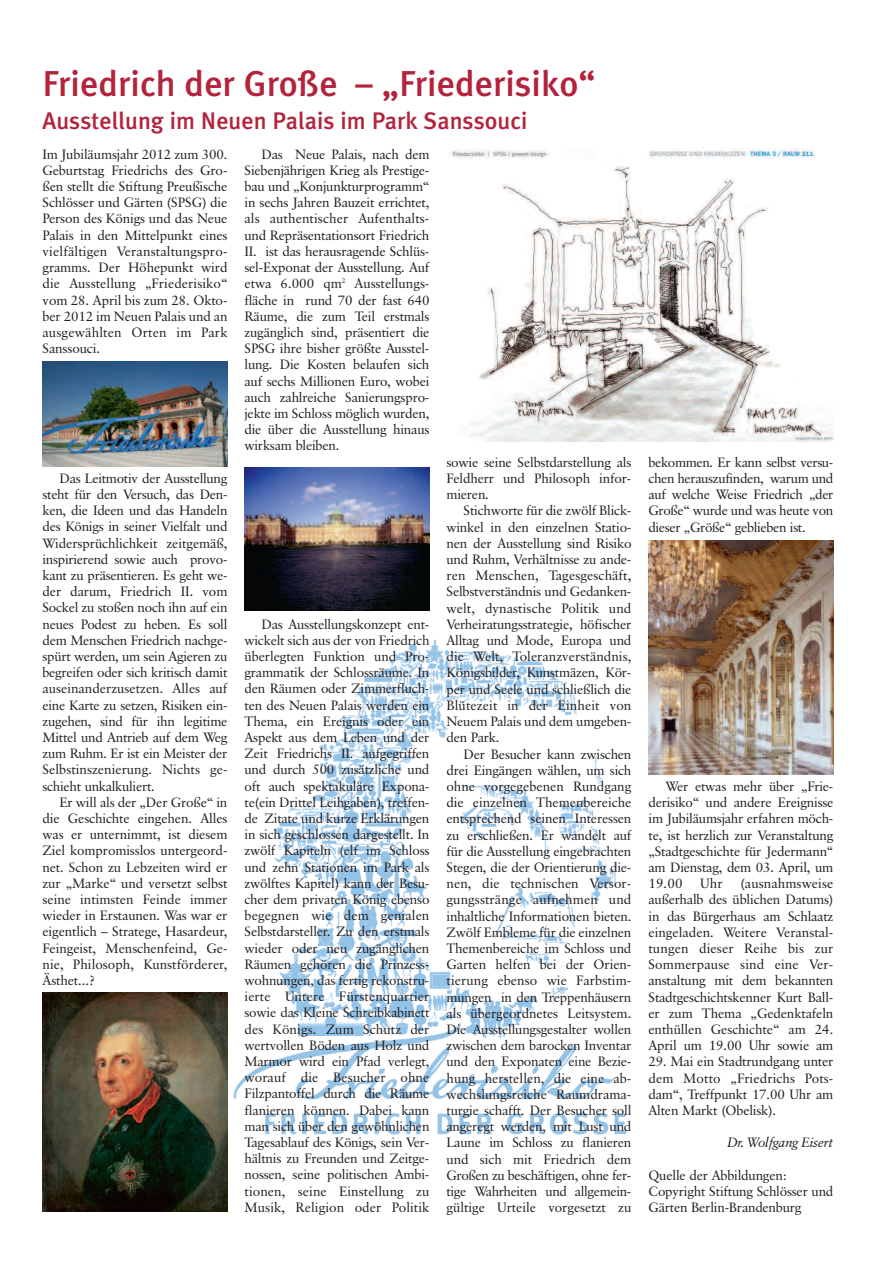
<style>
.page{position:relative;width:893px;height:1263px;background:#fff}
.page>*{position:absolute;margin:0;border:0;box-sizing:border-box;transform-origin:0 0}
.t1{font:500 36px "Meta Plus";color:#b3233b}
.t2{font:500 24px "Meta Plus";color:#b3233b}
.t3{font:13.5px/16.2px "Classical Garamond BT";letter-spacing:-.015em;color:#231f20;text-align:justify}
.t4{font:italic 13.5px "Classical Garamond BT";letter-spacing:-.015em;color:#231f20}
</style>
<div class="page">
<img style="left:220px;top:639px;width:407px;height:506px">
<img style="left:43px;top:361px;width:184px;height:105px">
<img style="left:43px;top:993px;width:184px;height:218px">
<img style="left:244px;top:468px;width:185px;height:142px">
<img style="left:450px;top:149px;width:383px;height:293px">
<img style="left:648px;top:540px;width:185px;height:235px">
<h1 class="t1" style="left:43px;top:62px;width:555px">Friedrich der Große – „Friederisiko“</h1>
<h2 class="t2" style="left:43px;top:106px;width:486px">Ausstellung im Neuen Palais im Park Sanssouci</h2>
<p class="t3" style="left:43px;top:147px;width:186px">Im Jubiläumsjahr 2012 zum 300.<br>Geburtstag Friedrichs des Gro&shy;ßen stellt die Stiftung Preußische Schlösser und Gärten (SPSG) die Person des Königs und das Neue Palais in den Mittelpunkt eines vielfältigen Veranstaltungspro&shy;gramms. Der Höhepunkt wird die Ausstellung „Friederisiko“ vom 28. April bis zum 28. Okto&shy;ber 2012 im Neuen Palais und an ausgewählten Orten im Park Sanssouci.</p>
<p class="t3" style="left:43px;top:471px;width:186px;text-indent:17px">Das Leitmotiv der Ausstellung steht für den Versuch, das Den&shy;ken, die Ideen und das Handeln des Königs in seiner Vielfalt und Widersprüchlichkeit zeitgemäß, inspirierend sowie auch provo&shy;kant zu präsentieren. Es geht we&shy;der darum, Friedrich II. vom Sockel zu stoßen noch ihn auf ein neues Podest zu heben. Es soll dem Menschen Friedrich nachge&shy;spürt werden, um sein Agieren zu begreifen oder sich kritisch damit auseinanderzusetzen. Alles auf eine Karte zu setzen, Risiken ein&shy;zugehen, sind für ihn legitime Mittel und Antrieb auf dem Weg zum Ruhm. Er ist ein Meister der Selbstinszenierung. Nichts ge&shy;schieht unkalkuliert.</p>
<p class="t3" style="left:43px;top:795px;width:186px;text-indent:17px">Er will als der „Der Große“ in die Geschichte eingehen. Alles was er unternimmt, ist diesem Ziel kompromisslos untergeord&shy;net. Schon zu Lebzeiten wird er zur „Marke“ und versetzt selbst seine intimsten Feinde immer wieder in Erstaunen. Was war er eigentlich – Stratege, Hasardeur, Feingeist, Menschenfeind, Ge&shy;nie, Philosoph, Kunstförderer, Ästhet...?</p>
<p class="t3" style="left:244px;top:147px;width:186px;text-indent:17px">Das Neue Palais, nach dem Siebenjährigen Krieg als Prestige&shy;bau und „Konjunkturprogramm“ in sechs Jahren Bauzeit errichtet, als authentischer Aufenthalts&shy;und Repräsentationsort Friedrich II. ist das herausragende Schlüs&shy;sel-Exponat der Ausstellung. Auf etwa 6.000 qm<sup>2</sup> Ausstellungs&shy;fläche in rund 70 der fast 640<br>Räume, die zum Teil erstmals zugänglich sind, präsentiert die SPSG ihre bisher größte Ausstel&shy;lung. Die Kosten belaufen sich auf sechs Millionen Euro, wobei auch zahlreiche Sanierungspro&shy;jekte im Schloss möglich wurden, die über die Ausstellung hinaus wirksam bleiben.</p>
<p class="t3" style="left:244px;top:617px;width:186px;text-indent:17px">Das Ausstellungskonzept ent&shy;wickelt sich aus der von Friedrich überlegten Funktion und Pro&shy;grammatik der Schlossräume. In den Räumen oder Zimmerfluch&shy;ten des Neuen Palais werden ein Thema, ein Ereignis oder ein Aspekt aus dem Leben und der Zeit Friedrichs II. aufgegriffen und durch 500 zusätzliche und oft auch spektakuläre Expona&shy;te(ein Drittel Leihgaben), treffen&shy;de Zitate und kurze Erklärungen in sich geschlossen dargestellt. In zwölf Kapiteln (elf im Schloss und zehn Stationen im Park als zwölftes Kapitel) kann der Besu&shy;cher dem privaten König ebenso begegnen wie dem genialen Selbstdarsteller. Zu den erstmals wieder oder neu zugänglichen Räumen gehören die Prinzess&shy;wohnungen, das fertig rekonstru&shy;ierte Untere Fürstenquartier sowie das Kleine Schreibkabinett des Königs. Zum Schutz der wertvollen Böden aus Holz und Marmor wird ein Pfad verlegt, worauf die Besucher ohne Filzpantoffel durch die Räume flanieren können. Dabei kann man sich über den gewöhnlichen Tagesablauf des Königs, sein Ver&shy;hältnis zu Freunden und Zeitge&shy;nossen, seine politischen Ambi&shy;tionen, seine Einstellung zu Musik, Religion oder Politik</p>
<p class="t3" style="left:446px;top:455px;width:186px">sowie seine Selbstdarstellung als Feldherr und Philosoph infor&shy;mieren.</p>
<p class="t3" style="left:446px;top:504px;width:186px;text-indent:17px">Stichworte für die zwölf Blick&shy;winkel in den einzelnen Statio&shy;nen der Ausstellung sind Risiko und Ruhm, Verhältnisse zu ande&shy;ren Menschen, Tagesgeschäft, Selbstverständnis und Gedanken&shy;welt, dynastische Politik und Verheiratungsstrategie, höfischer Alltag und Mode, Europa und die Welt, Toleranzverständnis, Königsbilder, Kunstmäzen, Kör&shy;per und Seele und schließlich die Blütezeit in der Einheit von Neuem Palais und dem umgeben&shy;den Park.</p>
<p class="t3" style="left:446px;top:747px;width:186px;text-indent:17px">Der Besucher kann zwischen drei Eingängen wählen, um sich ohne vorgegebenen Rundgang die einzelnen Themenbereiche entsprechend seinen Interessen zu erschließen. Er wandelt auf für die Ausstellung eingebrachten Stegen, die der Orientierung die&shy;nen, die technischen Versor&shy;gungsstränge aufnehmen und inhaltliche Informationen bieten.<br>Zwölf Embleme für die einzelnen Themenbereiche im Schloss und Garten helfen bei der Orien&shy;tierung ebenso wie Farbstim&shy;mungen in den Treppenhäusern als übergeordnetes Leitsystem.<br>Die Ausstellungsgestalter wollen zwischen dem barocken Inventar und den Exponaten eine Bezie&shy;hung herstellen, die eine ab&shy;wechslungsreiche Raumdrama&shy;turgie schafft. Der Besucher soll angeregt werden, mit Lust und Laune im Schloss zu flanieren und sich mit Friedrich dem Großen zu beschäftigen, ohne fer&shy;tige Wahrheiten und allgemein&shy;gültige Urteile vorgesetzt zu</p>
<p class="t3" style="left:648px;top:455px;width:186px">bekommen. Er kann selbst versu&shy;chen herauszufinden, warum und auf welche Weise Friedrich „der Große“ wurde und was heute von dieser „Größe“ geblieben ist.</p>
<p class="t3" style="left:648px;top:779px;width:186px;text-indent:17px">Wer etwas mehr über „Frie&shy;derisiko“ und andere Ereignisse im Jubiläumsjahr erfahren möch&shy;te, ist herzlich zur Veranstaltung „Stadtgeschichte für Jedermann“ am Dienstag, dem 03. April, um 19.00</p>
<p class="t3" style="left:648px;top:876px;width:186px;text-indent:92px">(ausnahmsweise außerhalb des üblichen Datums) in das Bürgerhaus am Schlaatz eingeladen. Weitere Veranstal&shy;tungen dieser Reihe bis zur Sommerpause sind eine Ver&shy;anstaltung mit dem bekannten Stadtgeschichtskenner Kurt Ball&shy;er zum Thema „Gedenktafeln enthüllen Geschichte“ am 24.<br>April um 19.00 Uhr sowie am</p>
<p class="t3" style="left:648px;top:1055px;width:186px">29. Mai ein Stadtrundgang unter dem Motto „Friedrichs Pots&shy;dam“, Treffpunkt 17.00 Uhr am Alten Markt (Obelisk).</p>
<p class="t4" style="left:727px;top:1138px;width:108px">Dr. Wolfgang Eisert</p>
<p class="t3" style="left:648px;top:1168px;width:186px;text-align:left">Quelle der Abbildungen:<br>Copyright Stiftung Schlösser und<br>Gärten Berlin-Brandenburg</p>
<p class="t3" style="left:700px;top:876px;width:24px">Uhr</p>
</div>
